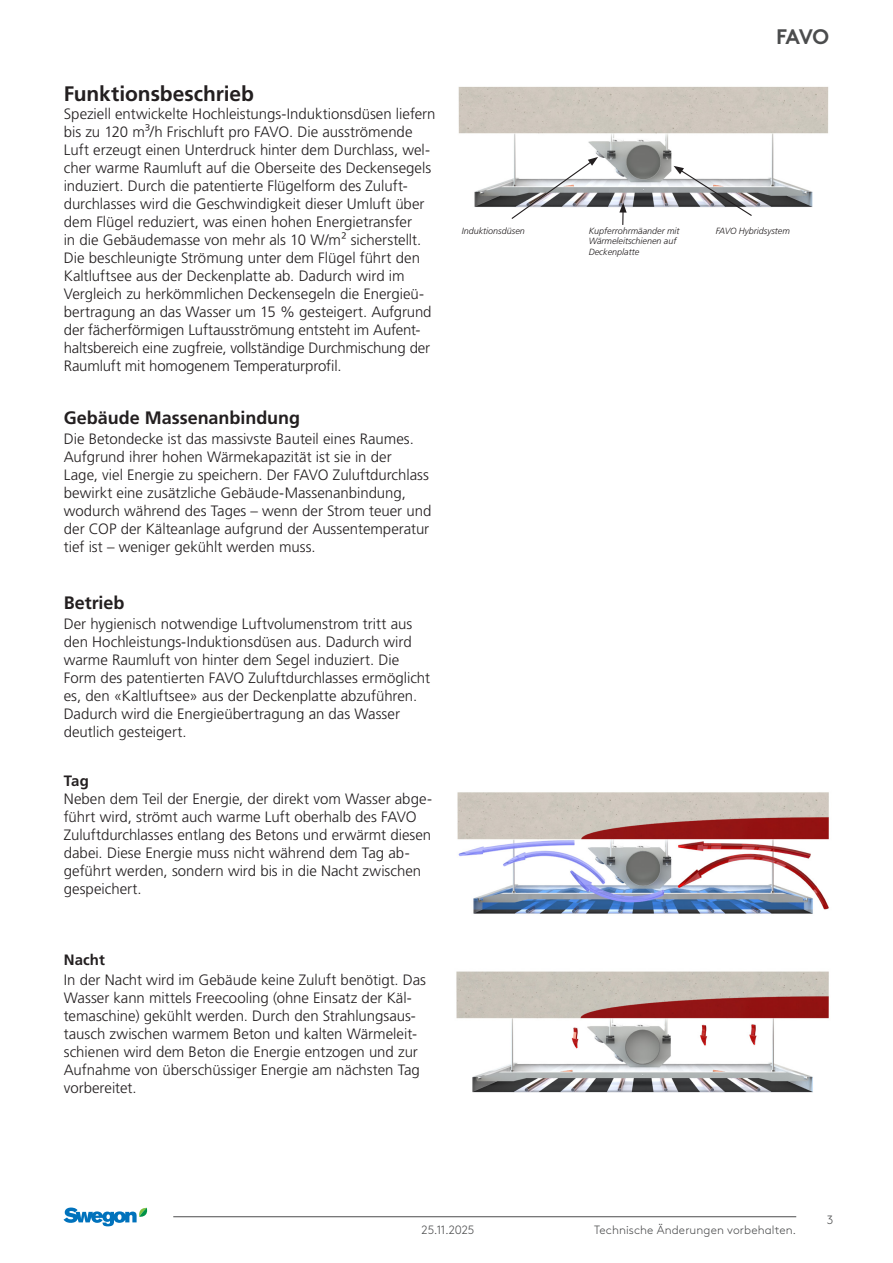
<style>
.page{position:relative;width:893px;height:1263px;background:#fff}
.page>*{position:absolute;margin:0;border:0;box-sizing:border-box;transform-origin:0 0}
.t1{font:700 21px "Frutiger LT Pro";letter-spacing:-.005em;color:#231f20}
.t2{font:700 21px "Swegon Brown";color:#4b4c4d}
.t3{font:700 18px "Frutiger LT Pro";color:#231f20}
.t4{font:300 15px/18px "Frutiger LT Pro";color:#231f20}
.t5{font:700 15px "Frutiger LT Pro";letter-spacing:.005em;color:#231f20}
.t6{font:300 12px "Swegon Brown";letter-spacing:.01em;color:#4b4c4d}
.t7{font:italic 300 9px/10.8px "Frutiger LT Pro";color:#231f20}
</style>
<div class="page">
<hr style="left:173px;top:1216px;width:623px;height:1px;background:#4b4c4d">
<svg style="left:64px;top:1207px;width:84px;height:19px"></svg>
<img style="left:458px;top:86px;width:371px;height:121px">
<svg style="left:510px;top:157px;width:88px;height:62px"></svg>
<svg style="left:674px;top:166px;width:79px;height:50px"></svg>
<svg style="left:619px;top:203px;width:8px;height:22px"></svg>
<img style="left:456px;top:971px;width:373px;height:122px">
<img style="left:457px;top:792px;width:372px;height:122px">
<h1 class="t1" style="left:64px;top:81px;width:192px">Funktionsbeschrieb</h1>
<p class="t4" style="left:64px;top:105px;width:373px">Speziell entwickelte Hochleistungs-Induktionsdüsen liefern bis zu 120 m³/h Frischluft pro FAVO. Die ausströmende Luft erzeugt einen Unterdruck hinter dem Durchlass, wel&shy;cher warme Raumluft auf die Oberseite des Deckensegels induziert. Durch die patentierte Flügelform des Zuluft&shy;durchlasses wird die Geschwindigkeit dieser Umluft über dem Flügel reduziert, was einen hohen Energietransfer<br>in die Gebäudemasse von mehr als 10 W/m² sicherstellt.<br>Die beschleunigte Strömung unter dem Flügel führt den Kaltluftsee aus der Deckenplatte ab. Dadurch wird im Vergleich zu herkömmlichen Deckensegeln die Energieü&shy;bertragung an das Wasser um 15 % gesteigert. Aufgrund der fächerförmigen Luftausströmung entsteht im Aufent&shy;haltsbereich eine zugfreie, vollständige Durchmischung der Raumluft mit homogenem Temperaturprofil.</p>
<p class="t3" style="left:64px;top:407px;width:238px">Gebäude Massenanbindung</p>
<p class="t4" style="left:64px;top:430px;width:369px">Die Betondecke ist das massivste Bauteil eines Raumes.<br>Aufgrund ihrer hohen Wärmekapazität ist sie in der<br>Lage, viel Energie zu speichern. Der FAVO Zuluftdurchlass bewirkt eine zusätzliche Gebäude-Massenanbindung, wodurch während des Tages – wenn der Strom teuer und der COP der Kälteanlage aufgrund der Aussentemperatur tief ist – weniger gekühlt werden muss.</p>
<p class="t3" style="left:64px;top:592px;width:62px">Betrieb</p>
<p class="t4" style="left:64px;top:615px;width:368px">Der hygienisch notwendige Luftvolumenstrom tritt aus den Hochleistungs-Induktionsdüsen aus. Dadurch wird warme Raumluft von hinter dem Segel induziert. Die Form des patentierten FAVO Zuluftdurchlasses ermöglicht es, den «Kaltluftsee» aus der Deckenplatte abzuführen.<br>Dadurch wird die Energieübertragung an das Wasser deutlich gesteigert.</p>
<p class="t5" style="left:64px;top:772px;width:27px">Tag</p>
<p class="t4" style="left:64px;top:790px;width:370px">Neben dem Teil der Energie, der direkt vom Wasser abge&shy;führt wird, strömt auch warme Luft oberhalb des FAVO Zuluftdurchlasses entlang des Betons und erwärmt diesen dabei. Diese Energie muss nicht während dem Tag ab&shy;geführt werden, sondern wird bis in die Nacht zwischen gespeichert.</p>
<p class="t5" style="left:64px;top:951px;width:43px">Nacht</p>
<p class="t4" style="left:64px;top:971px;width:364px">In der Nacht wird im Gebäude keine Zuluft benötigt. Das Wasser kann mittels Freecooling (ohne Einsatz der Käl&shy;temaschine) gekühlt werden. Durch den Strahlungsaus&shy;tausch zwischen warmem Beton und kalten Wärmeleit&shy;schienen wird dem Beton die Energie entzogen und zur Aufnahme von überschüssiger Energie am nächsten Tag vorbereitet.</p>
<h1 class="t2" style="left:776px;top:20px;width:55px">FAVO</h1>
<p class="t7" style="left:462px;top:225px;width:65px">Induktionsdüsen</p>
<p class="t7" style="left:589px;top:225px;width:92px">Kupferrohrmäander mit<br>Wärmeleitschienen auf<br>Deckenplatte</p>
<p class="t7" style="left:716px;top:225px;width:76px">FAVO Hybridsystem</p>
<p class="t6" style="left:422px;top:1221px;width:54px">25.11.2025</p>
<p class="t6" style="left:594px;top:1221px;width:204px">Technische Änderungen vorbehalten.</p>
<p class="t6" style="left:827px;top:1211px;width:8px">3</p>
</div>
